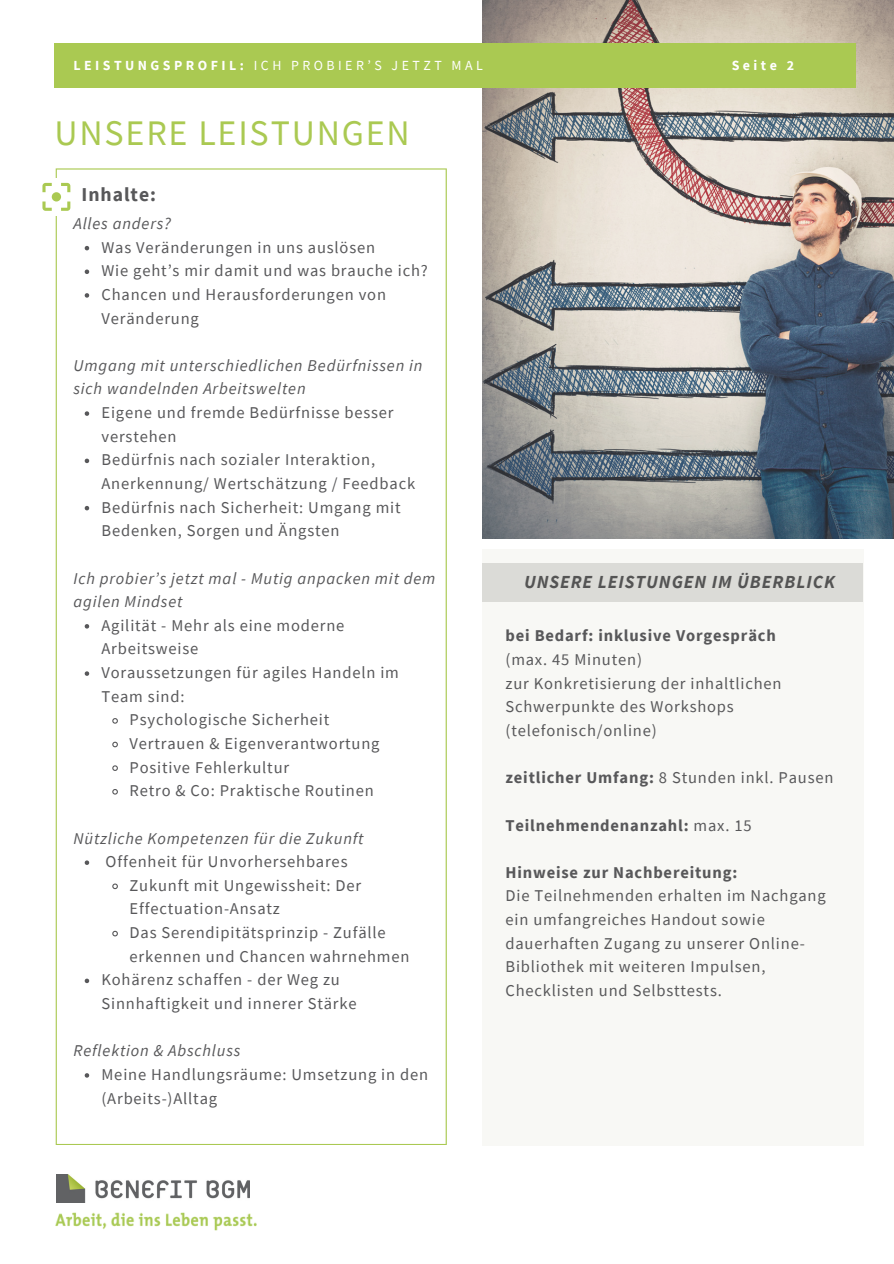
<style>
.page{position:relative;width:894px;height:1264px;background:#fff}
.page>*{position:absolute;margin:0;border:0;box-sizing:border-box;transform-origin:0 0}
.t1{font:36px "Source Sans Pro";letter-spacing:.05em;color:#aac952}
.t2{font:700 19.65px "Source Sans Pro";letter-spacing:.05em;color:#58585a}
.t3{font:italic 700 18.45px "Source Sans Pro";letter-spacing:.05em;color:#545454}
.t4{font:16.5px/23.7px "Source Sans Pro";letter-spacing:.05em;color:#58585a}
.t5{font:italic 16.5px/23.7px "Source Sans Pro";letter-spacing:.05em;color:#58585a}
.t6{font:700 16.5px "Source Sans Pro";letter-spacing:.05em;color:#58585a}
.t7{font:13.95px "Source Sans Pro";letter-spacing:.25em;color:#fff}
.t8{font:700 13.95px "Source Sans Pro";letter-spacing:.25em;color:#fff}
.s1{font-weight:700}
.s2{font-weight:400}
</style>
<div class="page">
<svg style="left:56px;top:168px;width:390px;height:977px"></svg>
<div style="left:20px;top:178px;width:53px;height:37px;background:#fff"></div>
<img style="left:482px;top:0;width:411px;height:538px">
<div style="left:54px;top:44px;width:801px;height:44px;background:#aac952"></div>
<svg style="left:42px;top:183px;width:28px;height:28px"></svg>
<img style="left:57px;top:1174px;width:192px;height:28px">
<img style="left:56px;top:1212px;width:201px;height:18px">
<div style="left:482px;top:549px;width:380px;height:596px;background:#f8f8f5"></div>
<div style="left:482px;top:563px;width:379px;height:39px;background:#dbdbd7"></div>
<svg style="left:85px;top:246px;width:4px;height:4px"></svg>
<svg style="left:85px;top:269px;width:4px;height:5px"></svg>
<svg style="left:85px;top:293px;width:4px;height:5px"></svg>
<svg style="left:85px;top:411px;width:4px;height:5px"></svg>
<svg style="left:85px;top:458px;width:4px;height:5px"></svg>
<svg style="left:85px;top:506px;width:4px;height:4px"></svg>
<svg style="left:85px;top:624px;width:4px;height:4px"></svg>
<svg style="left:85px;top:671px;width:4px;height:5px"></svg>
<svg style="left:111px;top:717px;width:8px;height:7px"></svg>
<svg style="left:111px;top:740px;width:8px;height:8px"></svg>
<svg style="left:111px;top:764px;width:8px;height:7px"></svg>
<svg style="left:111px;top:788px;width:8px;height:7px"></svg>
<svg style="left:85px;top:860px;width:4px;height:5px"></svg>
<svg style="left:111px;top:882px;width:8px;height:8px"></svg>
<svg style="left:111px;top:929px;width:8px;height:8px"></svg>
<svg style="left:85px;top:978px;width:4px;height:5px"></svg>
<svg style="left:85px;top:1073px;width:4px;height:4px"></svg>
<p class="t7" style="left:73px;top:57px;width:411px"><span class="s1">LEISTUNGSPROFIL:</span> ICH PROBIER’S JETZT MAL</p>
<h5 class="t1" style="left:55px;top:110px;width:356px">UNSERE LEISTUNGEN</h5>
<p class="t2" style="left:81px;top:182px;width:76px">Inhalte:</p>
<p class="t5" style="left:73px;top:211px;width:99px">Alles anders?</p>
<h6 class="t4" style="left:101px;top:235px;width:275px">Was Veränderungen in uns auslösen</h6>
<h1 class="t4" style="left:101px;top:258px;width:328px">Wie geht’s mir damit und was brauche ich?</h1>
<h4 class="t4" style="left:101px;top:282px;width:286px">Chancen und Herausforderungen von<br>Veränderung</h4>
<h5 class="t5" style="left:73px;top:353px;width:350px">Umgang mit unterschiedlichen Bedürfnissen in sich wandelnden Arbeitswelten</h5>
<p class="t4" style="left:101px;top:400px;width:293px">Eigene und fremde Bedürfnisse besser verstehen</p>
<p class="t4" style="left:101px;top:447px;width:315px">Bedürfnis nach sozialer Interaktion,<br>Anerkennung/ Wertschätzung / Feedback</p>
<p class="t4" style="left:101px;top:495px;width:300px">Bedürfnis nach Sicherheit: Umgang mit<br>Bedenken, Sorgen und Ängsten</p>
<h5 class="t5" style="left:73px;top:566px;width:363px">Ich probier’s jetzt mal - Mutig anpacken mit dem agilen Mindset</h5>
<p class="t4" style="left:101px;top:613px;width:244px">Agilität - Mehr als eine moderne<br>Arbeitsweise</p>
<p class="t4" style="left:101px;top:660px;width:299px">Voraussetzungen für agiles Handeln im<br>Team sind:</p>
<p class="t4" style="left:129px;top:707px;width:201px">Psychologische Sicherheit</p>
<h5 class="t4" style="left:129px;top:731px;width:251px">Vertrauen &amp; Eigenverantwortung</h5>
<p class="t4" style="left:129px;top:755px;width:161px">Positive Fehlerkultur</p>
<p class="t4" style="left:129px;top:778px;width:246px">Retro &amp; Co: Praktische Routinen</p>
<p class="t5" style="left:73px;top:825px;width:292px">Nützliche Kompetenzen für die Zukunft</p>
<p class="t4" style="left:106px;top:849px;width:243px">Offenheit für Unvorhersehbares</p>
<p class="t4" style="left:129px;top:873px;width:233px">Zukunft mit Ungewissheit: Der<br>Effectuation-Ansatz</p>
<p class="t4" style="left:129px;top:920px;width:281px">Das Serendipitätsprinzip - Zufälle erkennen und Chancen wahrnehmen</p>
<h5 class="t4" style="left:101px;top:967px;width:256px">Kohärenz schaffen - der Weg zu<br>Sinnhaftigkeit und innerer Stärke</h5>
<p class="t5" style="left:73px;top:1038px;width:168px">Reflektion &amp; Abschluss</p>
<p class="t4" style="left:101px;top:1062px;width:328px">Meine Handlungsräume: Umsetzung in den (Arbeits-)Alltag</p>
<p class="t8" style="left:731px;top:56px;width:64px">Seite 2</p>
<p class="t3" style="left:524px;top:570px;width:313px">UNSERE LEISTUNGEN IM ÜBERBLICK</p>
<h2 class="t4" style="left:505px;top:623px;width:277px"><span class="s1">bei Bedarf: inklusive Vorgespräch </span>(max. 45 Minuten)<br>zur Konkretisierung der inhaltlichen<br>Schwerpunkte des Workshops (telefonisch/online)</h2>
<h5 class="t4" style="left:505px;top:765px;width:329px"><span class="s1">zeitlicher Umfang:</span> 8 Stunden inkl. Pausen</h5>
<h5 class="t6" style="left:505px;top:814px;width:248px">Teilnehmendenanzahl: <span class="s2">max. 15</span></h5>
<h5 class="t4" style="left:505px;top:860px;width:322px"><span class="s1">Hinweise zur Nachbereitung:<br></span>Die Teilnehmenden erhalten im Nachgang ein umfangreiches Handout sowie dauerhaften Zugang zu unserer Online-Bibliothek mit weiteren Impulsen, Checklisten und Selbsttests.</h5>
</div>
